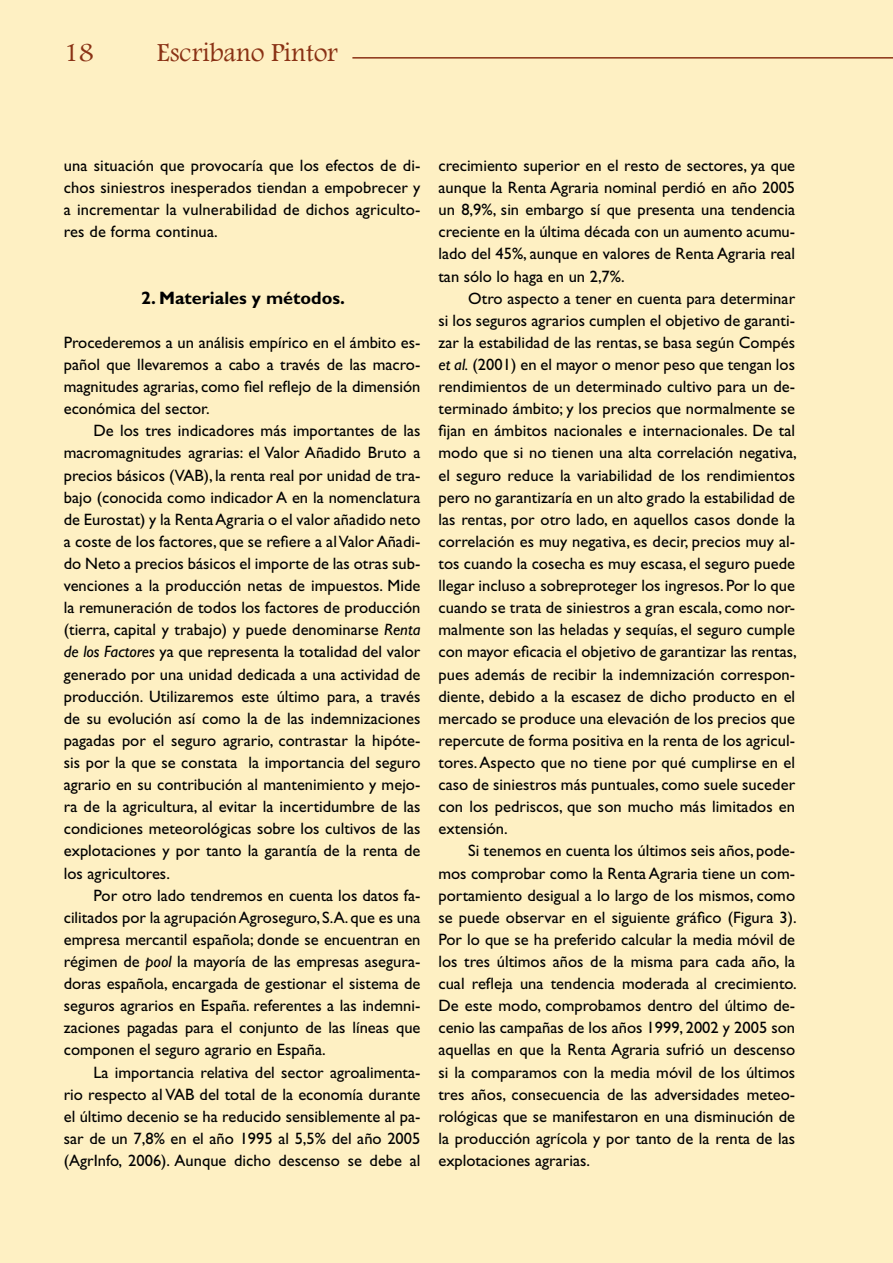
<style>
.page{position:relative;width:893px;height:1263px;background:#fef0c3}
.page>*{position:absolute;margin:0;border:0;box-sizing:border-box;transform-origin:0 0}
.t1{font:27px "Footlight MT Light";color:#8a3215}
.t2{font:700 18px "Gill Sans";color:#000}
.t3{font:16.5px/22px "Gill Sans";color:#000;text-align:justify}
.s1{font-style:italic}
</style>
<div class="page">
<hr style="left:352px;top:57px;width:541px;height:2px;background:#8a3215">
<h1 class="t1" style="left:64px;top:37px;width:31px">18</h1>
<h1 class="t1" style="left:157px;top:37px;width:183px">Escribano Pintor</h1>
<p class="t3" style="left:64px;top:154px;width:358px">una situación que provocaría que los efectos de di&shy;chos siniestros inesperados tiendan a empobrecer y a incrementar la vulnerabilidad de dichos agriculto&shy;res de forma continua.</p>
<p class="t2" style="left:141px;top:287px;width:205px">2. Materiales y métodos.</p>
<p class="t3" style="left:64px;top:331px;width:358px">Procederemos a un análisis empírico en el ámbito es&shy;pañol que llevaremos a cabo a través de las macro&shy;magnitudes agrarias, como fiel reflejo de la dimensión económica del sector.</p>
<p class="t3" style="left:64px;top:420px;width:358px;text-indent:30px">De los tres indicadores más importantes de las macromagnitudes agrarias: el Valor Añadido Bruto a precios básicos (VAB), la renta real por unidad de tra&shy;bajo (conocida como indicador A en la nomenclatura de Eurostat) y la Renta Agraria o el valor añadido neto a coste de los factores, que se refiere a al Valor Añadi&shy;do Neto a precios básicos el importe de las otras sub&shy;venciones a la producción netas de impuestos. Mide la remuneración de todos los factores de producción (tierra, capital y trabajo) y puede denominarse <span class="s1">Renta de los Factores</span> ya que representa la totalidad del valor generado por una unidad dedicada a una actividad de producción. Utilizaremos este último para, a través de su evolución así como la de las indemnizaciones pagadas por el seguro agrario, contrastar la hipóte&shy;sis por la que se constata la importancia del seguro agrario en su contribución al mantenimiento y mejo&shy;ra de la agricultura, al evitar la incertidumbre de las condiciones meteorológicas sobre los cultivos de las explotaciones y por tanto la garantía de la renta de los agricultores.</p>
<p class="t3" style="left:64px;top:884px;width:358px;text-indent:30px">Por otro lado tendremos en cuenta los datos fa&shy;cilitados por la agrupación Agroseguro, S.A. que es una empresa mercantil española; donde se encuentran en régimen de <span class="s1">pool</span> la mayoría de las empresas asegura&shy;doras española, encargada de gestionar el sistema de seguros agrarios en España. referentes a las indemni&shy;zaciones pagadas para el conjunto de las líneas que componen el seguro agrario en España.</p>
<p class="t3" style="left:64px;top:1061px;width:358px;text-indent:30px">La importancia relativa del sector agroalimenta&shy;rio respecto al VAB del total de la economía durante el último decenio se ha reducido sensiblemente al pa&shy;sar de un 7,8% en el año 1995 al 5,5% del año 2005 (AgrInfo, 2006). Aunque dicho descenso se debe al</p>
<p class="t3" style="left:438px;top:154px;width:358px">crecimiento superior en el resto de sectores, ya que aunque la Renta Agraria nominal perdió en año 2005 un 8,9%, sin embargo sí que presenta una tendencia creciente en la última década con un aumento acumu&shy;lado del 45%, aunque en valores de Renta Agraria real tan sólo lo haga en un 2,7%.</p>
<p class="t3" style="left:438px;top:287px;width:360px;text-indent:30px">Otro aspecto a tener en cuenta para determinar si los seguros agrarios cumplen el objetivo de garanti&shy;zar la estabilidad de las rentas, se basa según Compés <span class="s1">et al.</span> (2001) en el mayor o menor peso que tengan los rendimientos de un determinado cultivo para un de&shy;terminado ámbito; y los precios que normalmente se fijan en ámbitos nacionales e internacionales. De tal modo que si no tienen una alta correlación negativa, el seguro reduce la variabilidad de los rendimientos pero no garantizaría en un alto grado la estabilidad de las rentas, por otro lado, en aquellos casos donde la correlación es muy negativa, es decir, precios muy al&shy;tos cuando la cosecha es muy escasa, el seguro puede llegar incluso a sobreproteger los ingresos. Por lo que cuando se trata de siniestros a gran escala, como nor&shy;malmente son las heladas y sequías, el seguro cumple con mayor eficacia el objetivo de garantizar las rentas, pues además de recibir la indemnización correspon&shy;diente, debido a la escasez de dicho producto en el mercado se produce una elevación de los precios que repercute de forma positiva en la renta de los agricul&shy;tores. Aspecto que no tiene por qué cumplirse en el caso de siniestros más puntuales, como suele suceder con los pedriscos, que son mucho más limitados en extensión.</p>
<p class="t3" style="left:438px;top:840px;width:360px;text-indent:30px">Si tenemos en cuenta los últimos seis años, pode&shy;mos comprobar como la Renta Agraria tiene un com&shy;portamiento desigual a lo largo de los mismos, como se puede observar en el siguiente gráfico (Figura 3).<br>Por lo que se ha preferido calcular la media móvil de los tres últimos años de la misma para cada año, la cual refleja una tendencia moderada al crecimiento.<br>De este modo, comprobamos dentro del último de&shy;cenio las campañas de los años 1999, 2002 y 2005 son aquellas en que la Renta Agraria sufrió un descenso si la comparamos con la media móvil de los últimos tres años, consecuencia de las adversidades meteo&shy;rológicas que se manifestaron en una disminución de la producción agrícola y por tanto de la renta de las explotaciones agrarias.</p>
</div>
